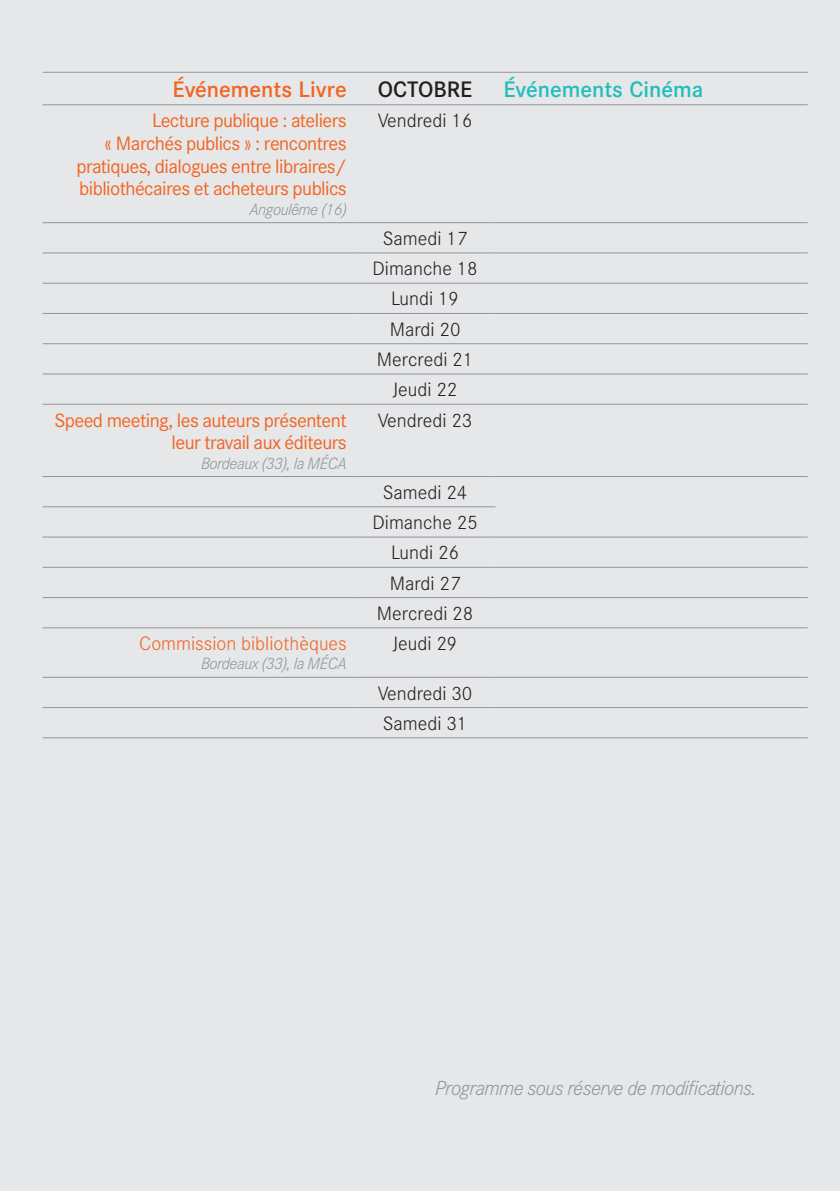
<style>
.page{position:relative;width:840px;height:1191px;background:#fff}
.page>*{position:absolute;margin:0;border:0;box-sizing:border-box;transform-origin:0 0}
.t1{font:500 22px "Corporate S";color:#21bdbd}
.t2{font:500 22px "Corporate S";color:#f36421}
.t3{font:500 22px "Corporate S";color:#231f20}
.t4{font:italic 300 20px "Corporate S";letter-spacing:-.03em;color:#939598}
.t5{font:19px/22.8px "Corporate S";letter-spacing:-.03em;color:#f36421;text-align:right}
.t6{font:300 19px/30.2px "Corporate S";color:#231f20;text-align:center}
.t7{font:300 19px "Corporate S";color:#f36421}
.t8{font:italic 300 16px "Corporate S";letter-spacing:-.03em;color:#939598}
</style>
<div class="page">
<div style="left:0;top:0;width:839px;height:1191px;background:#e6e7e9"></div>
<hr style="left:43px;top:72px;width:311px;height:1px;background:#939598">
<hr style="left:354px;top:72px;width:141px;height:1px;background:#939598">
<hr style="left:495px;top:72px;width:312px;height:1px;background:#939598">
<hr style="left:43px;top:104px;width:311px;height:1px;background:#939598">
<hr style="left:354px;top:104px;width:141px;height:1px;background:#939598">
<hr style="left:495px;top:104px;width:312px;height:1px;background:#939598">
<hr style="left:43px;top:222px;width:311px;height:1px;background:#939598">
<hr style="left:354px;top:222px;width:141px;height:1px;background:#939598">
<hr style="left:495px;top:222px;width:312px;height:1px;background:#939598">
<hr style="left:43px;top:253px;width:311px;height:1px;background:#939598">
<hr style="left:354px;top:253px;width:141px;height:1px;background:#939598">
<hr style="left:495px;top:253px;width:312px;height:1px;background:#939598">
<hr style="left:43px;top:283px;width:311px;height:1px;background:#939598">
<hr style="left:354px;top:283px;width:141px;height:1px;background:#939598">
<hr style="left:495px;top:283px;width:312px;height:1px;background:#939598">
<hr style="left:43px;top:313px;width:311px;height:1px;background:#939598">
<hr style="left:354px;top:313px;width:141px;height:1px;background:#939598">
<hr style="left:495px;top:313px;width:312px;height:1px;background:#939598">
<hr style="left:43px;top:343px;width:311px;height:1px;background:#939598">
<hr style="left:354px;top:343px;width:141px;height:1px;background:#939598">
<hr style="left:495px;top:343px;width:312px;height:1px;background:#939598">
<hr style="left:43px;top:374px;width:311px;height:1px;background:#939598">
<hr style="left:354px;top:374px;width:141px;height:1px;background:#939598">
<hr style="left:495px;top:374px;width:312px;height:1px;background:#939598">
<hr style="left:43px;top:404px;width:311px;height:1px;background:#939598">
<hr style="left:354px;top:404px;width:141px;height:1px;background:#939598">
<hr style="left:495px;top:404px;width:312px;height:1px;background:#939598">
<hr style="left:43px;top:476px;width:311px;height:1px;background:#939598">
<hr style="left:354px;top:476px;width:141px;height:1px;background:#939598">
<hr style="left:495px;top:476px;width:312px;height:1px;background:#939598">
<hr style="left:43px;top:506px;width:311px;height:1px;background:#939598">
<hr style="left:354px;top:506px;width:141px;height:1px;background:#939598">
<hr style="left:43px;top:537px;width:311px;height:1px;background:#939598">
<hr style="left:354px;top:537px;width:141px;height:1px;background:#939598">
<hr style="left:495px;top:537px;width:312px;height:1px;background:#939598">
<hr style="left:43px;top:567px;width:311px;height:1px;background:#939598">
<hr style="left:354px;top:567px;width:141px;height:1px;background:#939598">
<hr style="left:495px;top:567px;width:312px;height:1px;background:#939598">
<hr style="left:43px;top:597px;width:311px;height:1px;background:#939598">
<hr style="left:354px;top:597px;width:141px;height:1px;background:#939598">
<hr style="left:495px;top:597px;width:312px;height:1px;background:#939598">
<hr style="left:43px;top:627px;width:311px;height:1px;background:#939598">
<hr style="left:354px;top:627px;width:141px;height:1px;background:#939598">
<hr style="left:495px;top:627px;width:312px;height:1px;background:#939598">
<hr style="left:43px;top:677px;width:311px;height:1px;background:#939598">
<hr style="left:354px;top:677px;width:141px;height:1px;background:#939598">
<hr style="left:495px;top:677px;width:312px;height:1px;background:#939598">
<hr style="left:43px;top:707px;width:311px;height:1px;background:#939598">
<hr style="left:354px;top:707px;width:141px;height:1px;background:#939598">
<hr style="left:495px;top:707px;width:312px;height:1px;background:#939598">
<hr style="left:43px;top:737px;width:311px;height:1px;background:#939598">
<hr style="left:354px;top:737px;width:141px;height:1px;background:#939598">
<hr style="left:495px;top:737px;width:312px;height:1px;background:#939598">
<p class="t2" style="left:172px;top:76px;width:175px">Événements Livre</p>
<p class="t3" style="left:377px;top:76px;width:96px">OCTOBRE</p>
<p class="t1" style="left:503px;top:76px;width:201px">Événements Cinéma</p>
<p class="t5" style="left:76px;top:109px;width:271px">Lecture publique : ateliers<br>« Marchés publics » : rencontres pratiques, dialogues entre libraires/ bibliothécaires et acheteurs publics</p>
<p class="t8" style="left:249px;top:199px;width:99px">Angoulême (16)</p>
<p class="t6" style="left:377px;top:105px;width:96px">Vendredi 16</p>
<p class="t5" style="left:54px;top:408px;width:293px">Speed meeting, les auteurs présentent leur travail aux éditeurs</p>
<p class="t8" style="left:201px;top:453px;width:147px">Bordeaux (33), la MÉCA</p>
<p class="t7" style="left:139px;top:632px;width:209px">Commission bibliothèques</p>
<p class="t8" style="left:201px;top:654px;width:147px">Bordeaux (33), la MÉCA</p>
<p class="t6" style="left:372px;top:223px;width:107px">Samedi 17<br>Dimanche 18<br>Lundi 19<br>Mardi 20<br>Mercredi 21<br>Jeudi 22</p>
<p class="t6" style="left:377px;top:405px;width:96px">Vendredi 23</p>
<p class="t6" style="left:372px;top:477px;width:107px">Samedi 24<br>Dimanche 25<br>Lundi 26<br>Mardi 27<br>Mercredi 28</p>
<p class="t6" style="left:392px;top:628px;width:66px">Jeudi 29</p>
<p class="t6" style="left:377px;top:678px;width:96px;text-align:left">Vendredi 30<br>Samedi 31</p>
<p class="t4" style="left:435px;top:1076px;width:323px">Programme sous réserve de modifications.</p>
</div>
